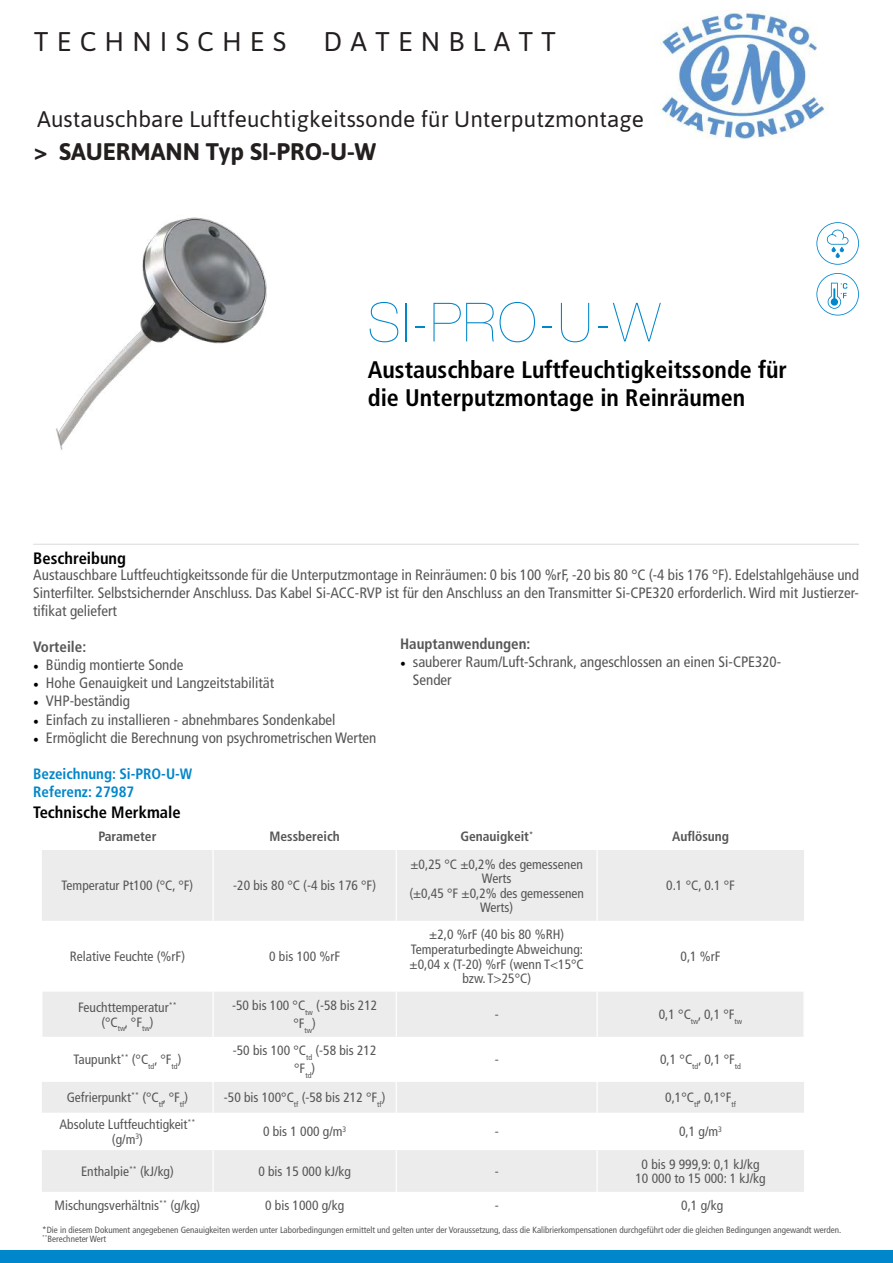
<style>
.page{position:relative;width:893px;height:1263px;background:#fff}
.page>*{position:absolute;margin:0;border:0;box-sizing:border-box;transform-origin:0 0}
.t1{font:200 54px "Helvetica Neue LT Std";color:#0086ca}
.t2{font:27px "Asap";color:#241f1f}
.t3{font:700 condensed 24px/28.8px "Frutiger LT Std";color:#000}
.t4{font:700 24px "Asap";color:#241f1f}
.t5{font:22.5px "Asap";color:#241f1f}
.t6{font:700 condensed 16.5px "Frutiger LT Std";color:#000}
.t7{font:condensed 15px/18px "Frutiger LT Std";color:#575656;text-align:justify}
.t8{font:700 condensed 15px/18px "Frutiger LT Std";color:#0086ca}
.t9{font:700 condensed 15px "Frutiger LT Std";color:#575656}
.t10{font:condensed 13.5px/14.5px "Frutiger LT Std";color:#575656;text-align:center}
.t11{font:700 condensed 13.5px "Frutiger LT Std";color:#575656}
.t12{font:condensed 9px/9.9px "Frutiger LT Std";color:#575656}
.s1{font-family:"Minion Pro";font-stretch:normal;color:#000}
</style>
<div class="page">
<div style="left:0;top:1251px;width:893px;height:12px;background:#0086ca"></div>
<hr style="left:33px;top:544px;width:826px;height:1px;background:#dadad9">
<svg style="left:42px;top:850px;width:762px;height:342px;fill:#ececec"></svg>
<hr style="left:803px;top:921px;width:2px;height:71px;background:#fff">
<hr style="left:803px;top:992px;width:2px;height:45px;background:#fff">
<hr style="left:212px;top:850px;width:2px;height:71px;background:#fff">
<hr style="left:396px;top:850px;width:1px;height:71px;background:#fff">
<hr style="left:596px;top:850px;width:2px;height:71px;background:#fff">
<hr style="left:212px;top:921px;width:2px;height:71px;background:#fff">
<hr style="left:396px;top:921px;width:1px;height:71px;background:#fff">
<hr style="left:596px;top:921px;width:2px;height:71px;background:#fff">
<hr style="left:212px;top:992px;width:2px;height:45px;background:#fff">
<hr style="left:396px;top:992px;width:1px;height:45px;background:#fff">
<hr style="left:596px;top:992px;width:2px;height:45px;background:#fff">
<hr style="left:212px;top:1037px;width:2px;height:45px;background:#fff">
<hr style="left:396px;top:1037px;width:1px;height:45px;background:#fff">
<hr style="left:596px;top:1037px;width:2px;height:45px;background:#fff">
<hr style="left:212px;top:1082px;width:2px;height:31px;background:#fff">
<hr style="left:396px;top:1082px;width:1px;height:31px;background:#fff">
<hr style="left:596px;top:1082px;width:2px;height:31px;background:#fff">
<hr style="left:212px;top:1113px;width:2px;height:37px;background:#fff">
<hr style="left:396px;top:1113px;width:1px;height:37px;background:#fff">
<hr style="left:596px;top:1113px;width:2px;height:37px;background:#fff">
<hr style="left:212px;top:1150px;width:2px;height:42px;background:#fff">
<hr style="left:396px;top:1150px;width:1px;height:42px;background:#fff">
<hr style="left:596px;top:1150px;width:2px;height:42px;background:#fff">
<svg style="left:816px;top:273px;width:43px;height:42px"></svg>
<div style="left:831px;top:298px;width:7px;height:8px;background:#0087cc;border-radius:50%"></div>
<svg style="left:816px;top:222px;width:43px;height:43px"></svg>
<img style="left:56px;top:217px;width:211px;height:233px">
<img style="left:660px;top:11px;width:168px;height:128px">
<h2 class="t2" style="left:34px;top:24px;width:254px">T E C H N I S C H E S</h2>
<h2 class="t2" style="left:324px;top:24px;width:234px">D A T E N B L A T T</h2>
<h3 class="t5" style="left:37px;top:104px;width:608px">Austauschbare Luftfeuchtigkeitssonde für Unterputzmontage</h3>
<h3 class="t4" style="left:34px;top:136px;width:343px">&gt; SAUERMANN Typ SI-PRO-U-W</h3>
<h1 class="t1" style="left:368px;top:291px;width:294px">SI-PRO-U-W</h1>
<h3 class="t3" style="left:368px;top:355px;width:421px">Austauschbare Luftfeuchtigkeitssonde für die Unterputzmontage in Reinräumen</h3>
<p class="t6" style="left:33px;top:548px;width:94px">Beschreibung</p>
<p class="t7" style="left:33px;top:566px;width:827px">Austauschbare Luftfeuchtigkeitssonde für die Unterputzmontage in Reinräumen: 0 bis 100 %rF, -20 bis 80 °C (-4 bis 176 °F). Edelstahlgehäuse und Sinterfilter. Selbstsichernder Anschluss. Das Kabel Si-ACC-RVP ist für den Anschluss an den Transmitter Si-CPE320 erforderlich. Wird mit Justierzer&shy;tifikat geliefert</p>
<p class="t9" style="left:33px;top:638px;width:55px">Vorteile:</p>
<p class="t7" style="left:33px;top:656px;width:152px"><span class="s1">•</span> Bündig montierte Sonde</p>
<p class="t7" style="left:33px;top:674px;width:243px"><span class="s1">•</span> Hohe Genauigkeit und Langzeitstabilität</p>
<p class="t7" style="left:33px;top:692px;width:98px"><span class="s1">•</span> VHP-beständig</p>
<p class="t7" style="left:33px;top:710px;width:304px"><span class="s1">•</span> Einfach zu installieren - abnehmbares Sondenkabel</p>
<p class="t7" style="left:33px;top:728px;width:345px"><span class="s1">•</span> Ermöglicht die Berechnung von psychrometrischen Werten</p>
<p class="t8" style="left:33px;top:764px;width:161px">Bezeichnung: Si-PRO-U-W<br>Referenz: 27987</p>
<p class="t11" style="left:99px;top:829px;width:59px">Parameter</p>
<p class="t11" style="left:269px;top:829px;width:72px">Messbereich</p>
<p class="t11" style="left:460px;top:829px;width:74px">Genauigkeit<sup>*</sup></p>
<p class="t11" style="left:672px;top:829px;width:59px">Auflösung</p>
<p class="t10" style="left:62px;top:879px;width:133px">Temperatur Pt100 (°C, °F)</p>
<p class="t10" style="left:233px;top:879px;width:144px">-20 bis 80 °C (-4 bis 176 °F)</p>
<p class="t9" style="left:400px;top:635px;width:132px">Hauptanwendungen:</p>
<p class="t7" style="left:413px;top:653px;width:370px;text-indent:-13px"><span class="s1">•</span> sauberer Raum/Luft-Schrank, angeschlossen an einen Si-CPE320-<br>Sender</p>
<p class="t6" style="left:33px;top:803px;width:149px">Technische Merkmale</p>
<p class="t10" style="left:409px;top:857px;width:176px">±0,25 °C ±0,2% des gemessenen<br>Werts<br>(±0,45 °F ±0,2% des gemessenen<br>Werts)</p>
<p class="t10" style="left:666px;top:879px;width:70px">0.1 °C, 0.1 °F</p>
<p class="t10" style="left:70px;top:949px;width:117px">Relative Feuchte (%rF)</p>
<p class="t10" style="left:269px;top:949px;width:72px">0 bis 100 %rF</p>
<p class="t10" style="left:78px;top:1000px;width:100px">Feuchttemperatur<sup>** </sup>(°C<sub>tw</sub>, °F<sub>tw</sub>)</p>
<p class="t10" style="left:232px;top:997px;width:147px;line-height:18px">-50 bis 100 °C<sub>tw</sub> (-58 bis 212 °F<sub>tw</sub>)</p>
<p class="t10" style="left:74px;top:1052px;width:109px">Taupunkt<sup>**</sup> (°C<sub>td</sub>, °F<sub>td</sub>)</p>
<p class="t10" style="left:233px;top:1042px;width:145px;line-height:18px">-50 bis 100 °C<sub>td</sub> (-58 bis 212 °F<sub>td</sub>)</p>
<p class="t10" style="left:410px;top:927px;width:176px">±2,0 %rF (40 bis 80 %RH)<br>Temperaturbedingte Abweichung: ±0,04 x (T-20) %rF (wenn T&lt;15°C bzw. T&gt;25°C)</p>
<p class="t10" style="left:680px;top:949px;width:42px">0,1 %rF</p>
<p class="t10" style="left:495px;top:1007px;width:5px">-</p>
<p class="t10" style="left:659px;top:1007px;width:85px">0,1 °C<sub>tw</sub>, 0,1 °F<sub>tw</sub></p>
<p class="t10" style="left:495px;top:1052px;width:5px">-</p>
<p class="t10" style="left:660px;top:1052px;width:82px">0,1 °C<sub>td</sub>, 0,1 °F<sub>td</sub></p>
<p class="t10" style="left:67px;top:1090px;width:123px">Gefrierpunkt<sup>**</sup> (°C<sub>tf</sub>, °F<sub>tf</sub>)</p>
<p class="t10" style="left:224px;top:1090px;width:163px">-50 bis 100°C<sub>tf</sub> (-58 bis 212 °F<sub>tf</sub>)</p>
<p class="t10" style="left:665px;top:1090px;width:72px">0,1°C<sub>tf</sub>, 0,1°F<sub>tf</sub></p>
<p class="t10" style="left:59px;top:1117px;width:138px">Absolute Luftfeuchtigkeit<sup>** </sup>(g/m<sup>3</sup>)</p>
<p class="t10" style="left:263px;top:1124px;width:85px">0 bis 1 000 g/m<sup>3</sup></p>
<p class="t10" style="left:495px;top:1124px;width:5px">-</p>
<p class="t10" style="left:679px;top:1124px;width:44px">0,1 g/m<sup>3</sup></p>
<p class="t10" style="left:81px;top:1164px;width:94px">Enthalpie<sup>**</sup> (kJ/kg)</p>
<p class="t10" style="left:258px;top:1164px;width:94px">0 bis 15 000 kJ/kg</p>
<p class="t10" style="left:495px;top:1164px;width:5px">-</p>
<p class="t10" style="left:635px;top:1157px;width:132px">0 bis 9 999,9: 0,1 kJ/kg<br>10 000 to 15 000: 1 kJ/kg</p>
<p class="t10" style="left:55px;top:1198px;width:147px">Mischungsverhältnis<sup>**</sup> (g/kg)</p>
<p class="t10" style="left:265px;top:1198px;width:81px">0 bis 1000 g/kg</p>
<p class="t10" style="left:495px;top:1198px;width:5px">-</p>
<p class="t10" style="left:681px;top:1198px;width:43px">0,1 g/kg</p>
<p class="t12" style="left:42px;top:1224px;width:801px">*Die in diesem Dokument angegebenen Genauigkeiten werden unter Laborbedingungen ermittelt und gelten unter der Voraussetzung, dass die Kalibrierkompensationen durchgeführt oder die gleichen Bedingungen angewandt werden. <sup>**</sup>Berechneter Wert</p>
</div>
